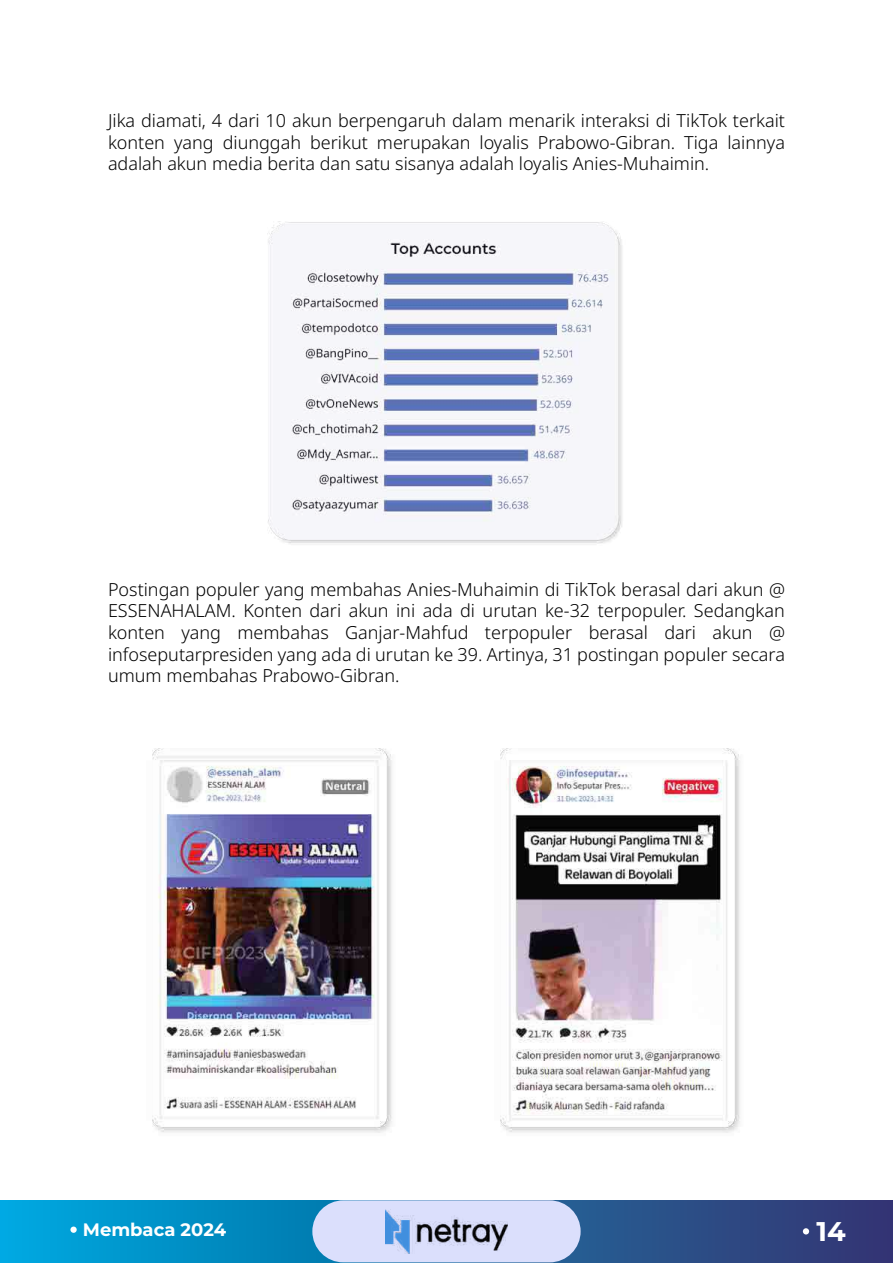
<style>
.page{position:relative;width:893px;height:1263px;background:#fff}
.page>*{position:absolute;margin:0;border:0;box-sizing:border-box;transform-origin:0 0}
.t1{font:700 27px "Montserrat";color:#fff}
.t2{font:300 18px/21.6px "Noto Sans";color:#000;text-align:justify}
.t3{font:700 18px "Montserrat";color:#fff}
</style>
<div class="page">
<svg style="left:1px;top:1200px;width:892px;height:63px;background:#166da5"></svg>
<div style="left:312px;top:1200px;width:269px;height:62px;background:#dbdffc;border-radius:31px"></div>
<svg style="left:70px;top:1226px;width:7px;height:7px"></svg>
<svg style="left:803px;top:1228px;width:6px;height:6px"></svg>
<img style="left:386px;top:1209px;width:121px;height:44px">
<img style="left:152px;top:748px;width:240px;height:385px">
<img style="left:500px;top:748px;width:240px;height:385px">
<img style="left:267px;top:221px;width:355px;height:323px">
<p class="t2" style="left:108px;top:110px;width:678px">Jika diamati, 4 dari 10 akun berpengaruh dalam menarik interaksi di TikTok terkait konten yang diunggah berikut merupakan loyalis Prabowo-Gibran. Tiga lainnya adalah akun media berita dan satu sisanya adalah loyalis Anies-Muhaimin.</p>
<p class="t2" style="left:108px;top:579px;width:678px">Postingan populer yang membahas Anies-Muhaimin di TikTok berasal dari akun @ ESSENAHALAM. Konten dari akun ini ada di urutan ke-32 terpopuler. Sedangkan konten yang membahas Ganjar-Mahfud terpopuler berasal dari akun @ infoseputarpresiden yang ada di urutan ke 39. Artinya, 31 postingan populer secara umum membahas Prabowo-Gibran.</p>
<p class="t3" style="left:83px;top:1217px;width:145px">Membaca 2024</p>
<h1 class="t1" style="left:817px;top:1213px;width:31px">14</h1>
</div>
